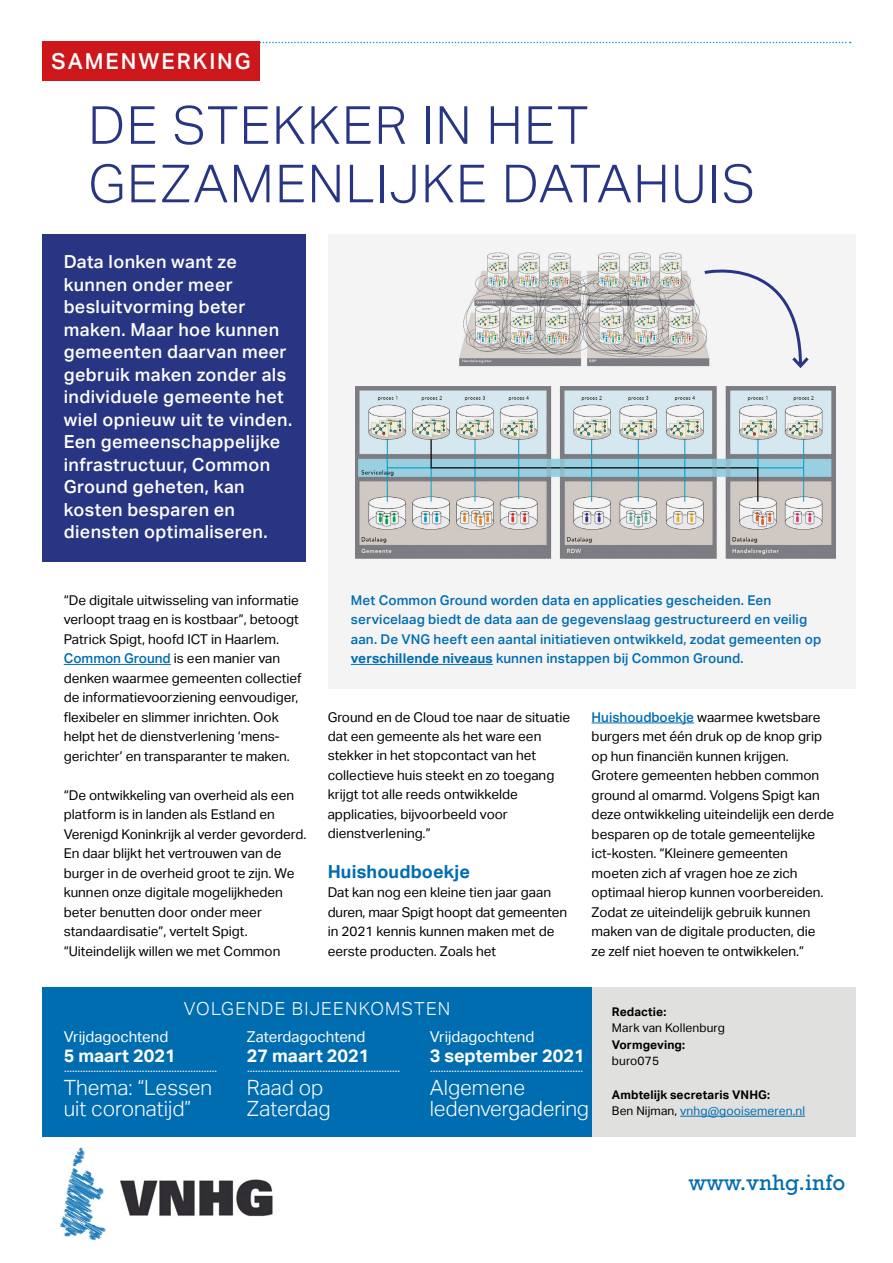
<style>
.page{position:relative;width:893px;height:1263px;background:#fff}
.page>*{position:absolute;margin:0;border:0;box-sizing:border-box;transform-origin:0 0}
.t1{font:300 52.5px/58.5px "Aktiv Grotesk";letter-spacing:.03em;color:#283583}
.t2{font:22.5px "Rockwell Std";letter-spacing:.01em;color:#006db1}
.t3{font:500 22.05px "Aktiv Grotesk";letter-spacing:.09em;color:#fff}
.t4{font:300 21px/21px "Aktiv Grotesk";color:#fff}
.t5{font:500 18px/22.5px "Aktiv Grotesk";letter-spacing:.02em;color:#fff}
.t6{font:700 18px "Aktiv Grotesk";color:#fff}
.t7{font:300 18px "Aktiv Grotesk";letter-spacing:.07em;color:#fff}
.t8{font:700 18px "Aktiv Grotesk";letter-spacing:.01em;color:#006db1}
.t9{font:15px "Aktiv Grotesk";color:#fff}
.t10{font:13.5px/19.5px "Aktiv Grotesk";color:#000}
.t11{font:500 13.5px/19.5px "Aktiv Grotesk";letter-spacing:.01em;color:#006db1}
.t12{font:12px "Aktiv Grotesk";color:#fff}
.t13{font:700 12px/16.5px "Aktiv Grotesk";letter-spacing:.01em;color:#000}
.t14{font:12px "Aktiv Grotesk";letter-spacing:.01em;color:#000}
.s1{font-weight:500;color:#006db1}
.s2{font-weight:700}
.s3{font-weight:400}
.s4{font-weight:400;color:#006db1}
</style>
<div class="page">
<div style="left:328px;top:234px;width:527px;height:455px;background:#f4f4f4"></div>
<div style="left:43px;top:987px;width:549px;height:149px;background:#006db1"></div>
<div style="left:592px;top:987px;width:263px;height:149px;background:#e0e0df"></div>
<img style="left:59px;top:1147px;width:214px;height:94px">
<div style="left:43px;top:234px;width:263px;height:327px;background:#283583"></div>
<svg style="left:260px;top:42px;width:591px;height:1px"></svg>
<hr style="left:680px;top:1116px;width:125px;height:1px;background:#006db1">
<hr style="left:64px;top:664px;width:107px;height:1px;background:#006db1">
<hr style="left:592px;top:722px;width:102px;height:1px;background:#006db1">
<div style="left:43px;top:42px;width:217px;height:39px;background:#cd171a"></div>
<img style="left:459px;top:252px;width:243px;height:115px">
<img style="left:355px;top:386px;width:481px;height:173px">
<hr style="left:351px;top:664px;width:142px;height:1px;background:#006db1">
<svg style="left:702px;top:269px;width:107px;height:99px"></svg>
<h3 class="t3" style="left:52px;top:49px;width:201px">SAMENWERKING</h3>
<h1 class="t1" style="left:88px;top:96px;width:669px">DE STEKKER IN HET<br>GEZAMENLIJKE DATAHUIS</h1>
<p class="t5" style="left:64px;top:251px;width:230px">Data lonken want ze kunnen onder meer besluitvorming beter maken. Maar hoe kunnen gemeenten daarvan meer gebruik maken zonder als individuele gemeente het wiel opnieuw uit te vinden.<br>Een gemeenschappelijke infrastructuur, Common<br>Ground geheten, kan kosten besparen en diensten optimaliseren.</p>
<p class="t10" style="left:64px;top:590px;width:240px">“De digitale uitwisseling van informatie verloopt traag en is kostbaar”, betoogt Patrick Spigt, hoofd ICT in Haarlem.<br><span class="s1">Common Ground</span> is een manier van denken waarmee gemeenten collectief de informatievoorziening eenvoudiger, flexibeler en slimmer inrichten. Ook helpt het de dienstverlening ‘mens&shy;gerichter’ en transparanter te maken.</p>
<p class="t10" style="left:64px;top:785px;width:244px">“De ontwikkeling van overheid als een platform is in landen als Estland en Verenigd Koninkrijk al verder gevorderd.<br>En daar blijkt het vertrouwen van de burger in de overheid groot te zijn. We kunnen onze digitale mogelijkheden beter benutten door onder meer standaardisatie”, vertelt Spigt. “Uiteindelijk willen we met Common</p>
<p class="t11" style="left:351px;top:590px;width:472px">Met Common Ground worden data en applicaties gescheiden. Een servicelaag biedt de data aan de gegevenslaag gestructureerd en veilig aan. De VNG heeft een aantal initiatieven ontwikkeld, zodat gemeenten op <span class="s2">verschillende niveaus</span> kunnen instappen bij Common Ground.</p>
<p class="t10" style="left:328px;top:707px;width:244px">Ground en de Cloud toe naar de situatie dat een gemeente als het ware een stekker in het stopcontact van het collectieve huis steekt en zo toegang krijgt tot alle reeds ontwikkelde applicaties, bijvoorbeeld voor dienstverlening.”</p>
<h3 class="t8" style="left:328px;top:861px;width:144px">Huishoudboekje</h3>
<p class="t10" style="left:328px;top:883px;width:241px">Dat kan nog een kleine tien jaar gaan duren, maar Spigt hoopt dat gemeenten in 2021 kennis kunnen maken met de eerste producten. Zoals het</p>
<p class="t10" style="left:592px;top:707px;width:244px"><span class="s1">Huishoudboekje</span> waarmee kwetsbare burgers met één druk op de knop grip op hun financiën kunnen krijgen.<br>Grotere gemeenten hebben common ground al omarmd. Volgens Spigt kan deze ontwikkeling uiteindelijk een derde besparen op de totale gemeentelijke ict-kosten. “Kleinere gemeenten moeten zich af vragen hoe ze zich optimaal hierop kunnen voorbereiden.<br>Zodat ze uiteindelijk gebruik kunnen maken van de digitale producten, die<br>ze zelf niet hoeven te ontwikkelen.”</p>
<h3 class="t7" style="left:184px;top:998px;width:268px">VOLGENDE BIJEENKOMSTEN</h3>
<p class="t9" style="left:64px;top:1028px;width:106px">Vrijdagochtend</p>
<h3 class="t6" style="left:64px;top:1045px;width:113px">5 maart 2021</h3>
<p class="t12" style="left:64px;top:1061px;width:155px">.........................................................</p>
<h3 class="t4" style="left:64px;top:1077px;width:150px">Thema: “Lessen uit coronatijd”</h3>
<p class="t9" style="left:247px;top:1028px;width:120px">Zaterdagochtend</p>
<h3 class="t6" style="left:247px;top:1045px;width:124px">27 maart 2021</h3>
<p class="t12" style="left:247px;top:1061px;width:155px">.........................................................</p>
<h3 class="t4" style="left:247px;top:1077px;width:85px">Raad op<br>Zaterdag</h3>
<p class="t9" style="left:430px;top:1028px;width:106px">Vrijdagochtend</p>
<h3 class="t6" style="left:430px;top:1045px;width:156px">3 september 2021</h3>
<p class="t12" style="left:430px;top:1061px;width:155px">.........................................................</p>
<h3 class="t4" style="left:430px;top:1077px;width:161px">Algemene ledenvergadering</h3>
<p class="t13" style="left:612px;top:1003px;width:56px">Redactie:</p>
<p class="t14" style="left:612px;top:1021px;width:114px">Mark van Kollenburg</p>
<p class="t13" style="left:612px;top:1036px;width:75px">Vormgeving:</p>
<p class="t14" style="left:612px;top:1054px;width:49px">buro075</p>
<p class="t13" style="left:612px;top:1086px;width:195px">Ambtelijk secretaris VNHG:<br><span class="s3">Ben Nijman,</span> <span class="s4">vnhg@gooisemeren.nl</span></p>
<h2 class="t2" style="left:689px;top:1169px;width:158px">www.vnhg.info</h2>
</div>
